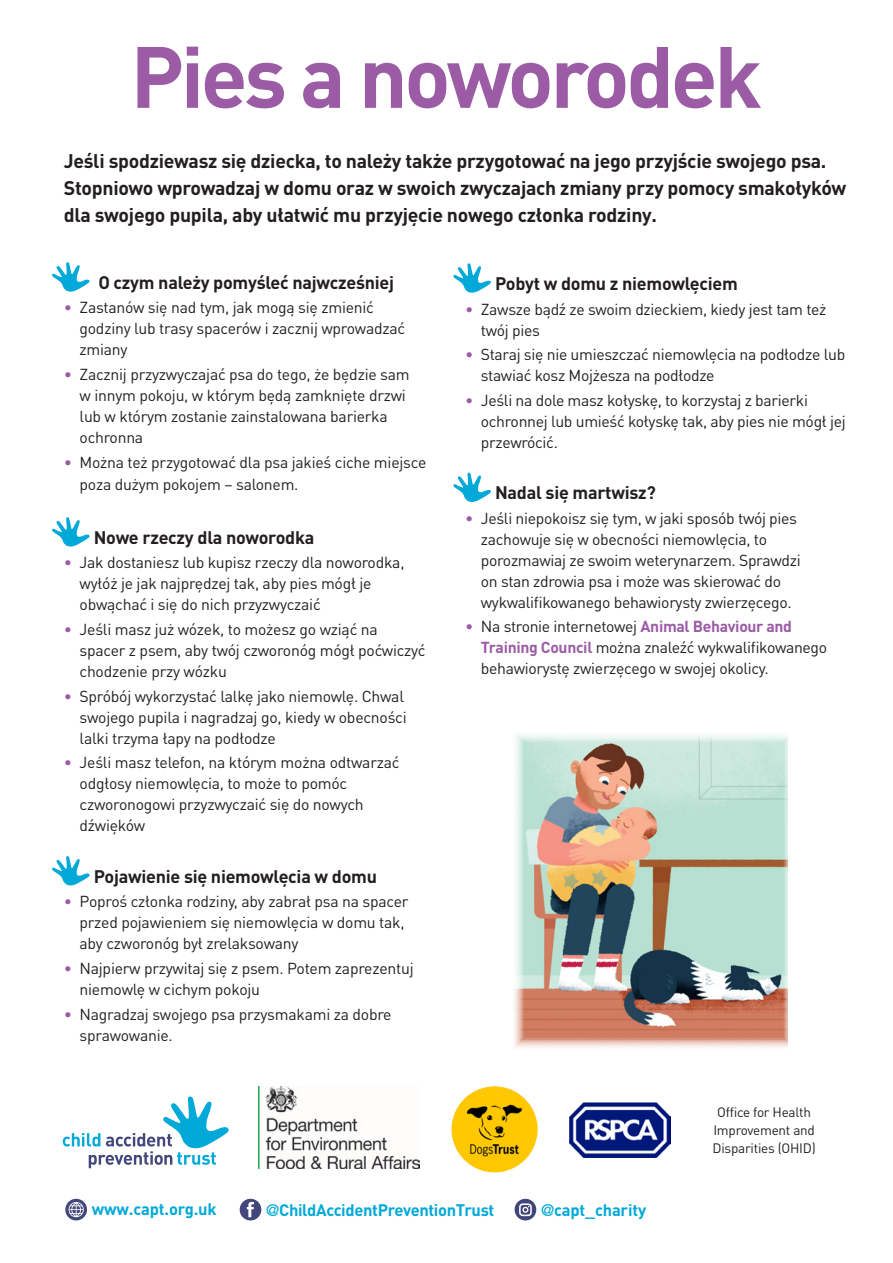
<style>
.page{position:relative;width:893px;height:1263px;background:#fff}
.page>*{position:absolute;margin:0;border:0;box-sizing:border-box;transform-origin:0 0}
.t1{font:700 85.5px "DIN Pro";letter-spacing:-.04em;color:#9b5ba5}
._15_20_DIN_PRO_Bold{font:700 19.5px/27px "DIN Pro";letter-spacing:-.015em;color:#231f20}
.t2{font:700 18px "DIN Pro";letter-spacing:-.015em;color:#231f20}
.t3{font:700 16.5px "DIN Pro";letter-spacing:-.02em;color:#00a9d8}
.t4{font:15.75px/21px "DIN Pro";letter-spacing:-.015em;color:#231f20}
.t5{font:13.5px/18px "DIN Pro";letter-spacing:-.015em;color:#231f20;text-align:center}
.s1{color:#9b5ba5}
.s2{font-weight:700;color:#9b5ba5}
.s3{font-family:"DIN Alternate"}
</style>
<div class="page">
<svg style="left:52px;top:262px;width:38px;height:30px"></svg>
<svg style="left:52px;top:517px;width:38px;height:30px"></svg>
<svg style="left:52px;top:856px;width:38px;height:29px"></svg>
<svg style="left:63px;top:1096px;width:166px;height:72px"></svg>
<svg style="left:240px;top:1199px;width:21px;height:21px"></svg>
<svg style="left:515px;top:1199px;width:21px;height:21px"></svg>
<svg style="left:65px;top:1199px;width:22px;height:21px"></svg>
<svg style="left:453px;top:263px;width:38px;height:30px"></svg>
<svg style="left:453px;top:472px;width:38px;height:30px"></svg>
<img style="left:514px;top:734px;width:274px;height:313px">
<img style="left:452px;top:1086px;width:86px;height:86px;border-radius:43px">
<img style="left:569px;top:1103px;width:101px;height:54px">
<img style="left:258px;top:1086px;width:162px;height:83px">
<p class="t1" style="left:130px;top:19px;width:633px">Pies a noworodek</p>
<p class="_15_20_DIN_PRO_Bold" style="left:64px;top:146px;width:784px">Jeśli spodziewasz się dziecka, to należy także przygotować na jego przyjście swojego psa.<br>Stopniowo wprowadzaj w domu oraz w swoich zwyczajach zmiany przy pomocy smakołyków dla swojego pupila, aby ułatwić mu przyjęcie nowego członka rodziny.</p>
<p class="t2" style="left:98px;top:270px;width:297px">O czym należy pomyśleć najwcześniej</p>
<p class="t4" style="left:80px;top:297px;width:327px;text-indent:-16px"><span class="s1">•</span> Zastanów się nad tym, jak mogą się zmienić godziny lub trasy spacerów i zacznij wprowadzać zmiany</p>
<p class="t4" style="left:80px;top:363px;width:332px;text-indent:-16px"><span class="s1">•</span> Zacznij przyzwyczajać psa do tego, że będzie sam w innym pokoju, w którym będą zamknięte drzwi lub w którym zostanie zainstalowana barierka ochronna</p>
<p class="t4" style="left:80px;top:450px;width:348px;line-height:22.5px;text-indent:-16px"><span class="s1">•</span> Można też przygotować dla psa jakieś ciche miejsce poza dużym pokojem – salonem.</p>
<p class="t2" style="left:94px;top:525px;width:222px">Nowe rzeczy dla noworodka</p>
<p class="t4" style="left:80px;top:552px;width:326px;text-indent:-16px"><span class="s1">•</span> Jak dostaniesz lub kupisz rzeczy dla noworodka, wyłóż je jak najprędzej tak, aby pies mógł je obwąchać i się do nich przyzwyczaić</p>
<p class="t4" style="left:80px;top:618px;width:348px;text-indent:-16px"><span class="s1">•</span> Jeśli masz już wózek, to możesz go wziąć na spacer z psem, aby twój czworonóg mógł poćwiczyć chodzenie przy wózku</p>
<p class="t4" style="left:80px;top:685px;width:329px;text-indent:-16px"><span class="s1">•</span> Spróbój wykorzystać lalkę jako niemowlę. Chwal swojego pupila i nagradzaj go, kiedy w obecności lalki trzyma łapy na podłodze</p>
<p class="t4" style="left:80px;top:751px;width:321px;text-indent:-16px"><span class="s1">•</span> Jeśli masz telefon, na którym można odtwarzać odgłosy niemowlęcia, to może to pomóc czworonogowi przyzwyczaić się do nowych dźwięków</p>
<p class="t2" style="left:94px;top:864px;width:285px">Pojawienie się niemowlęcia w domu</p>
<p class="t4" style="left:80px;top:890px;width:330px;text-indent:-16px"><span class="s1">•</span> Poproś członka rodziny, aby zabrał psa na spacer przed pojawieniem się niemowlęcia w domu tak, aby czworonóg był zrelaksowany</p>
<p class="t4" style="left:80px;top:957px;width:336px;text-indent:-16px"><span class="s1">•</span> Najpierw przywitaj się z psem. Potem zaprezentuj niemowlę w cichym pokoju</p>
<p class="t4" style="left:80px;top:1003px;width:313px;text-indent:-16px"><span class="s1">•</span> Nagradzaj swojego psa przysmakami za dobre sprawowanie.</p>
<p class="t2" style="left:495px;top:271px;width:244px">Pobyt w domu z niemowlęciem</p>
<p class="t4" style="left:481px;top:298px;width:347px;text-indent:-16px"><span class="s1">•</span> Zawsze bądź ze swoim dzieckiem, kiedy jest tam też twój pies</p>
<p class="t4" style="left:481px;top:343px;width:366px;text-indent:-16px"><span class="s1">•</span> Staraj się nie umieszczać niemowlęcia na podłodze lub stawiać kosz Mojżesza na podłodze</p>
<p class="t4" style="left:481px;top:389px;width:366px;text-indent:-16px"><span class="s1">•</span> Jeśli na dole masz kołyskę, to korzystaj z barierki ochronnej lub umieść kołyskę tak, aby pies nie mógł jej przewrócić.</p>
<p class="t2" style="left:495px;top:480px;width:162px">Nadal się martwisz?</p>
<p class="t4" style="left:481px;top:507px;width:321px;text-indent:-16px"><span class="s1">•</span> Jeśli niepokoisz się tym, w jaki sposób twój pies zachowuje się w obecności niemowlęcia, to porozmawiaj ze swoim weterynarzem. Sprawdzi on stan zdrowia psa i może was skierować do wykwalifikowanego behawiorysty zwierzęcego.</p>
<p class="t4" style="left:481px;top:616px;width:348px;text-indent:-16px"><span class="s1">•</span> Na stronie internetowej <span class="s2">Animal Behaviour and<br>Training Council</span> można znaleźć wykwalifikowanego behawiorystę zwierzęcego w swojej okolicy.</p>
<p class="t5" style="left:713px;top:1103px;width:105px">Office for Health<br>Improvement and<br>Disparities (OHID)</p>
<p class="t3" style="left:92px;top:1198px;width:126px">www.capt.org.uk</p>
<p class="t3" style="left:266px;top:1198px;width:230px"><span class="s3">@</span>ChildAccidentPreventionTrust</p>
<p class="t3" style="left:541px;top:1198px;width:106px"><span class="s3">@</span>capt_charity</p>
</div>
